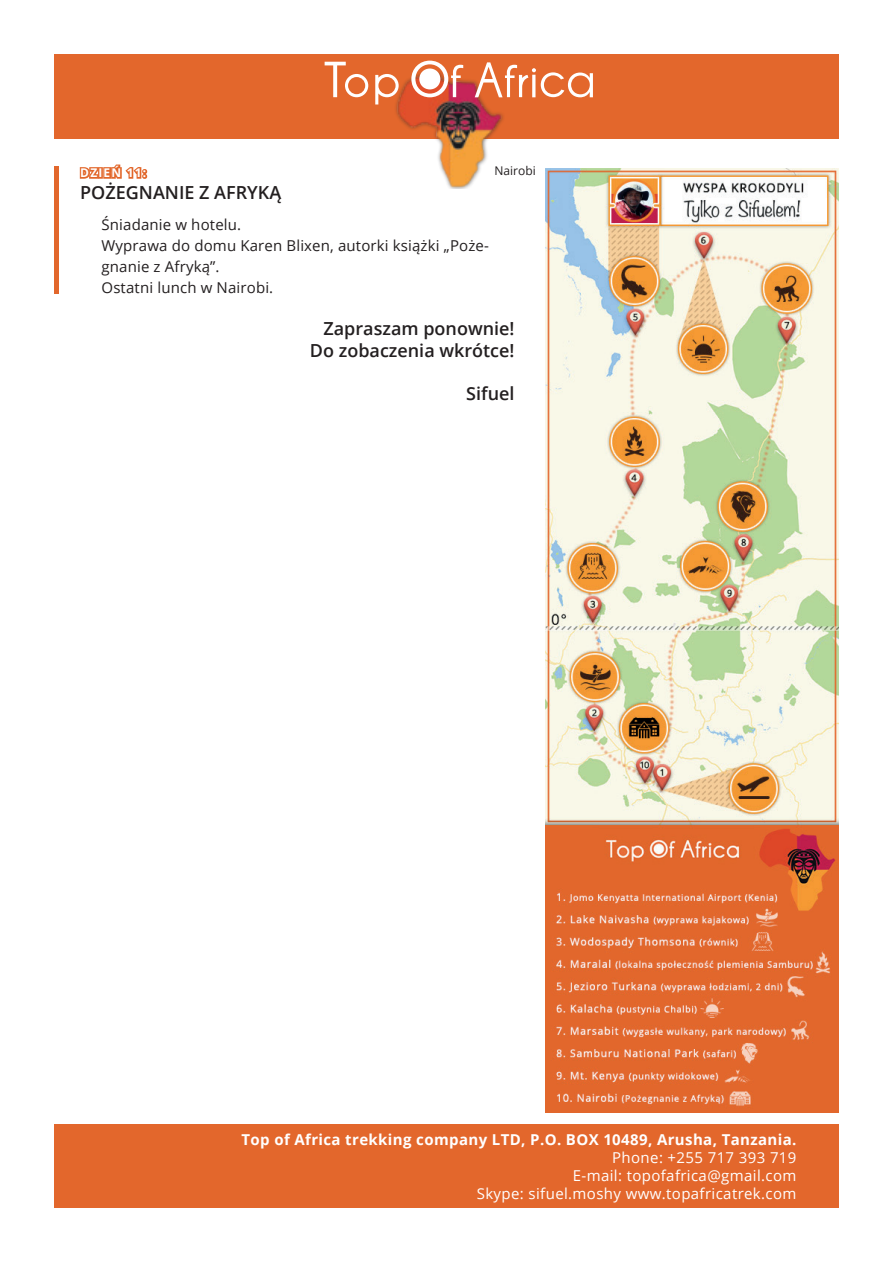
<style>
.page{position:relative;width:893px;height:1263px;background:#fff}
.page>*{position:absolute;margin:0;border:0;box-sizing:border-box;transform-origin:0 0}
.t1{font:600 18px/21.6px "Open Sans";color:#231f20;text-align:right}
.t2{font:15px/21px "Open Sans";letter-spacing:.01em;color:#231f20}
.t3{font:15px/18px "Open Sans";letter-spacing:.025em;color:#fff;text-align:right}
.t4{font:700 15px "Open Sans";letter-spacing:.025em;color:#fff}
.t5{font:700 12px "Open Sans";letter-spacing:.1em;color:#fff}
.t6{font:12px "Open Sans";color:#231f20}
</style>
<div class="page">
<div style="left:54px;top:1125px;width:784px;height:83px;background:#e3672c"></div>
<div style="left:54px;top:54px;width:785px;height:84px;background:#e3672c"></div>
<img style="left:393px;top:78px;width:113px;height:110px">
<svg style="left:411px;top:61px;width:52px;height:36px"></svg>
<svg style="left:475px;top:62px;width:118px;height:35px"></svg>
<svg style="left:325px;top:62px;width:43px;height:35px"></svg>
<svg style="left:375px;top:74px;width:24px;height:30px"></svg>
<img style="left:545px;top:169px;width:293px;height:943px">
<hr style="left:54px;top:166px;width:4px;height:128px;background:#e2672c">
<svg style="left:79px;top:164px;width:69px;height:15px"></svg>
<p class="t5" style="left:80px;top:164px;width:68px">DZIEŃ 11:</p>
<p class="t1" style="left:80px;top:181px;width:203px">POŻEGNANIE Z AFRYKĄ</p>
<p class="t6" style="left:494px;top:162px;width:43px">Nairobi</p>
<p class="t2" style="left:102px;top:213px;width:389px">Śniadanie w hotelu.<br>Wyprawa do domu Karen Blixen, autorki książki „Poże&shy;gnanie z Afryką”.<br>Ostatni lunch w Nairobi.</p>
<p class="t1" style="left:310px;top:317px;width:206px">Zapraszam ponownie!<br>Do zobaczenia wkrótce!</p>
<p class="t1" style="left:466px;top:382px;width:50px">Sifuel</p>
<p class="t4" style="left:241px;top:1129px;width:556px">Top of Africa trekking company LTD, P.O. BOX 10489, Arusha, Tanzania.</p>
<p class="t3" style="left:477px;top:1148px;width:321px">Phone: +255 717 393 719<br>E-mail: topofafrica@gmail.com<br>Skype: sifuel.moshy www.topafricatrek.com</p>
</div>
